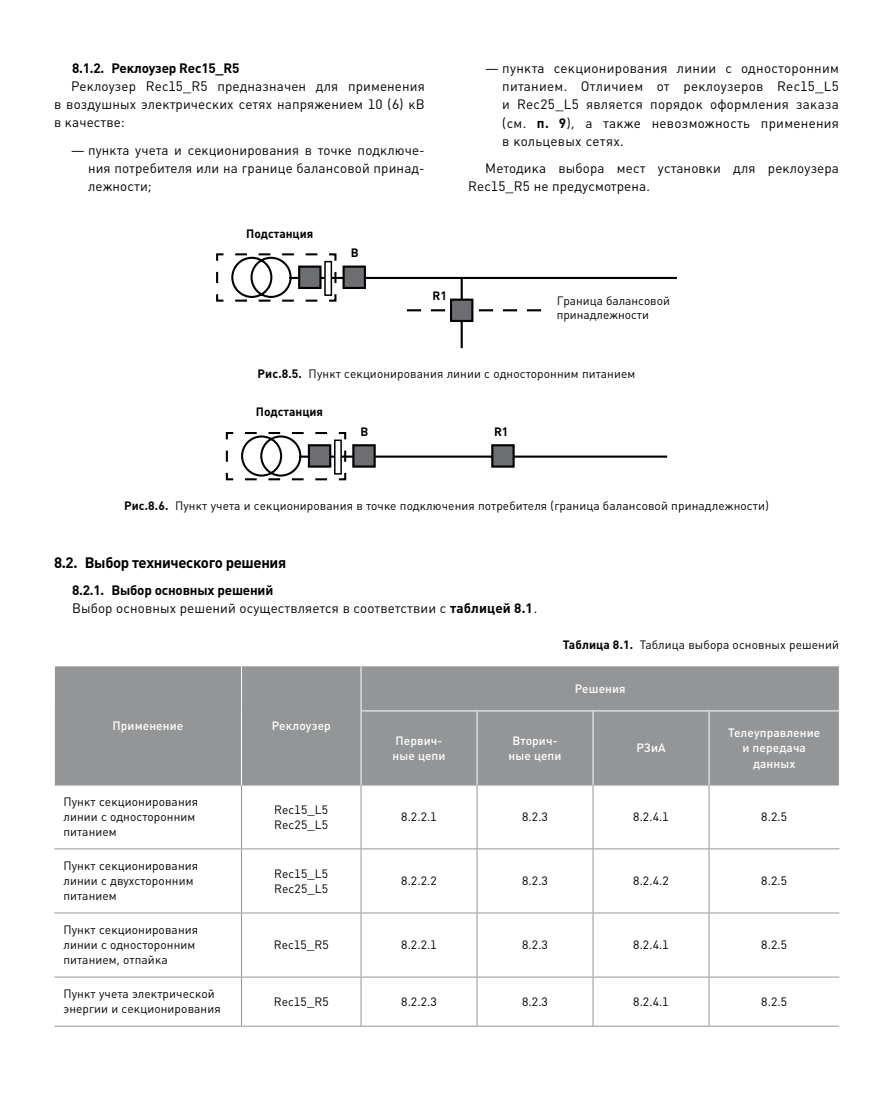
<style>
.page{position:relative;width:893px;height:1115px;background:#fff}
.page>*{position:absolute;margin:0;border:0;box-sizing:border-box;transform-origin:0 0}
.t1{font:700 15px "Plumb";letter-spacing:-.025em;color:#000}
.t2{font:13.5px/18px "Plumb";letter-spacing:.01em;color:#000;text-align:justify}
.t3{font:700 13.5px "Plumb";letter-spacing:-.015em;color:#000}
.t4{font:12px/15px "Plumb";letter-spacing:.01em;color:#000}
.t5{font:500 12px/15px "Plumb";letter-spacing:.01em;color:#fff;text-align:center}
.t6{font:700 12px "Plumb";color:#000}
.s1{font-weight:700}
</style>
<div class="page">
<svg style="left:408px;top:309px;width:134px;height:2px"></svg>
<hr style="left:461px;top:278px;width:2px;height:69px;background:#000">
<svg style="left:216px;top:253px;width:121px;height:49px"></svg>
<hr style="left:289px;top:277px;width:388px;height:2px;background:#000">
<div style="left:298px;top:265px;width:24px;height:24px;background:#6d6e71;border:2px solid #000"></div>
<div style="left:343px;top:265px;width:23px;height:24px;background:#6d6e71;border:2px solid #000"></div>
<div style="left:450px;top:298px;width:23px;height:24px;background:#6d6e71;border:2px solid #000"></div>
<svg style="left:324px;top:261px;width:8px;height:35px"></svg>
<svg style="left:226px;top:432px;width:121px;height:48px"></svg>
<hr style="left:299px;top:455px;width:368px;height:2px;background:#000">
<div style="left:308px;top:444px;width:23px;height:23px;background:#6d6e71;border:2px solid #000"></div>
<div style="left:352px;top:444px;width:24px;height:23px;background:#6d6e71;border:2px solid #000"></div>
<div style="left:491px;top:444px;width:24px;height:23px;background:#6d6e71;border:2px solid #000"></div>
<svg style="left:334px;top:439px;width:8px;height:35px"></svg>
<div style="left:55px;top:666px;width:784px;height:119px;background:#939597"></div>
<hr style="left:241px;top:666px;width:1px;height:44px;background:#fff">
<hr style="left:361px;top:666px;width:1px;height:44px;background:#fff">
<hr style="left:241px;top:710px;width:1px;height:75px;background:#fff">
<hr style="left:361px;top:710px;width:1px;height:75px;background:#fff">
<hr style="left:477px;top:711px;width:1px;height:74px;background:#fff">
<hr style="left:593px;top:711px;width:1px;height:74px;background:#fff">
<hr style="left:709px;top:711px;width:1px;height:74px;background:#fff">
<hr style="left:241px;top:785px;width:1px;height:63px;background:#939597">
<hr style="left:361px;top:785px;width:1px;height:63px;background:#939597">
<hr style="left:477px;top:785px;width:1px;height:63px;background:#939597">
<hr style="left:593px;top:785px;width:1px;height:63px;background:#939597">
<hr style="left:709px;top:785px;width:1px;height:63px;background:#939597">
<hr style="left:54px;top:848px;width:187px;height:1px;background:#939597">
<hr style="left:241px;top:848px;width:120px;height:1px;background:#939597">
<hr style="left:241px;top:849px;width:1px;height:63px;background:#939597">
<hr style="left:361px;top:848px;width:116px;height:1px;background:#939597">
<hr style="left:361px;top:849px;width:1px;height:63px;background:#939597">
<hr style="left:477px;top:848px;width:116px;height:1px;background:#939597">
<hr style="left:477px;top:849px;width:1px;height:63px;background:#939597">
<hr style="left:593px;top:848px;width:116px;height:1px;background:#939597">
<hr style="left:593px;top:849px;width:1px;height:63px;background:#939597">
<hr style="left:709px;top:848px;width:130px;height:1px;background:#939597">
<hr style="left:709px;top:849px;width:1px;height:63px;background:#939597">
<hr style="left:54px;top:912px;width:187px;height:1px;background:#939597">
<hr style="left:241px;top:912px;width:120px;height:1px;background:#939597">
<hr style="left:241px;top:913px;width:1px;height:63px;background:#939597">
<hr style="left:361px;top:912px;width:116px;height:1px;background:#939597">
<hr style="left:361px;top:913px;width:1px;height:63px;background:#939597">
<hr style="left:477px;top:912px;width:116px;height:1px;background:#939597">
<hr style="left:477px;top:913px;width:1px;height:63px;background:#939597">
<hr style="left:593px;top:912px;width:116px;height:1px;background:#939597">
<hr style="left:593px;top:913px;width:1px;height:63px;background:#939597">
<hr style="left:709px;top:912px;width:130px;height:1px;background:#939597">
<hr style="left:709px;top:913px;width:1px;height:63px;background:#939597">
<hr style="left:54px;top:976px;width:187px;height:1px;background:#939597">
<hr style="left:241px;top:976px;width:120px;height:1px;background:#939597">
<hr style="left:241px;top:977px;width:1px;height:48px;background:#939597">
<hr style="left:361px;top:976px;width:116px;height:1px;background:#939597">
<hr style="left:361px;top:977px;width:1px;height:48px;background:#939597">
<hr style="left:477px;top:976px;width:116px;height:1px;background:#939597">
<hr style="left:477px;top:977px;width:1px;height:48px;background:#939597">
<hr style="left:593px;top:976px;width:116px;height:1px;background:#939597">
<hr style="left:593px;top:977px;width:1px;height:48px;background:#939597">
<hr style="left:709px;top:976px;width:130px;height:1px;background:#939597">
<hr style="left:709px;top:977px;width:1px;height:48px;background:#939597">
<hr style="left:54px;top:1025px;width:187px;height:1px;background:#939597">
<hr style="left:241px;top:1025px;width:120px;height:1px;background:#939597">
<hr style="left:361px;top:1025px;width:116px;height:1px;background:#939597">
<hr style="left:477px;top:1025px;width:116px;height:1px;background:#939597">
<hr style="left:593px;top:1025px;width:116px;height:1px;background:#939597">
<hr style="left:709px;top:1025px;width:130px;height:1px;background:#939597">
<hr style="left:361px;top:710px;width:116px;height:1px;background:#fff">
<hr style="left:477px;top:710px;width:116px;height:1px;background:#fff">
<hr style="left:593px;top:710px;width:116px;height:1px;background:#fff">
<hr style="left:709px;top:710px;width:130px;height:1px;background:#fff">
<p class="t3" style="left:72px;top:61px;width:169px">8.1.2. Реклоузер Rec15_R5</p>
<p class="t2" style="left:54px;top:77px;width:372px;text-indent:17px">Реклоузер Rec15_R5 предназначен для применения в воздушных электрических сетях напряжением 10 (6) кВ в качестве:</p>
<p class="t2" style="left:88px;top:140px;width:338px;text-indent:-17px">— пункта учета и секционирования в точке подключе&shy;ния потребителя или на границе балансовой принад&shy;лежности;</p>
<p class="t6" style="left:246px;top:225px;width:69px">Подстанция</p>
<p class="t6" style="left:351px;top:246px;width:9px">B</p>
<p class="t6" style="left:433px;top:288px;width:16px">R1</p>
<p class="t2" style="left:502px;top:59px;width:338px;text-indent:-17px">— пункта секционирования линии с односторонним питанием. Отличием от реклоузеров Rec15_L5 и Rec25_L5 является порядок оформления заказа (см. <span class="s1">п. 9</span>), а также невозможность применения в кольцевых сетях.</p>
<p class="t2" style="left:468px;top:158px;width:372px;text-indent:17px">Методика выбора мест установки для реклоузера<br>Rec15_R5 не предусмотрена.</p>
<p class="t4" style="left:557px;top:293px;width:115px;line-height:14.4px">Граница балансовой принадлежности</p>
<p class="t4" style="left:258px;top:366px;width:379px"><span class="s1">Рис.8.5.</span> Пункт секционирования линии с односторонним питанием</p>
<p class="t6" style="left:256px;top:404px;width:69px">Подстанция</p>
<p class="t6" style="left:361px;top:424px;width:9px">B</p>
<p class="t6" style="left:494px;top:424px;width:16px">R1</p>
<p class="t4" style="left:124px;top:498px;width:646px"><span class="s1">Рис.8.6.</span> Пункт учета и секционирования в точке подключения потребителя (граница балансовой принадлежности)</p>
<p class="t1" style="left:54px;top:553px;width:234px">8.2. Выбор технического решения</p>
<p class="t2" style="left:72px;top:580px;width:465px"><span class="s1">8.2.1. Выбор основных решений<br></span>Выбор основных решений осуществляется в соответствии с <span class="s1">таблицей 8.1</span>.</p>
<p class="t4" style="left:563px;top:636px;width:278px"><span class="s1">Таблица 8.1.</span> Таблица выбора основных решений</p>
<p class="t5" style="left:575px;top:680px;width:53px">Решения</p>
<p class="t5" style="left:112px;top:717px;width:72px">Применение</p>
<p class="t5" style="left:272px;top:717px;width:61px">Реклоузер</p>
<p class="t5" style="left:393px;top:732px;width:55px;text-align:left">Первич‑ ные цепи</p>
<p class="t5" style="left:509px;top:732px;width:55px">Вторич‑ ные цепи</p>
<p class="t5" style="left:636px;top:740px;width:31px">РЗиА</p>
<p class="t5" style="left:728px;top:725px;width:94px">Телеуправление и передача данных</p>
<p class="t4" style="left:63px;top:793px;width:136px">Пункт секционирования линии с односторонним питанием</p>
<p class="t4" style="left:274px;top:801px;width:55px">Rec15_L5<br>Rec25_L5</p>
<p class="t4" style="left:401px;top:808px;width:37px">8.2.2.1</p>
<p class="t4" style="left:522px;top:808px;width:27px">8.2.3</p>
<p class="t4" style="left:633px;top:808px;width:37px">8.2.4.1</p>
<p class="t4" style="left:761px;top:808px;width:27px">8.2.5</p>
<p class="t4" style="left:63px;top:857px;width:136px">Пункт секционирования линии с двухсторонним питанием</p>
<p class="t4" style="left:274px;top:865px;width:55px">Rec15_L5<br>Rec25_L5</p>
<p class="t4" style="left:401px;top:872px;width:37px">8.2.2.2</p>
<p class="t4" style="left:522px;top:872px;width:27px">8.2.3</p>
<p class="t4" style="left:633px;top:872px;width:37px">8.2.4.2</p>
<p class="t4" style="left:761px;top:872px;width:27px">8.2.5</p>
<p class="t4" style="left:63px;top:921px;width:136px">Пункт секционирования линии с односторонним питанием, отпайка</p>
<p class="t4" style="left:274px;top:936px;width:56px">Rec15_R5</p>
<p class="t4" style="left:401px;top:936px;width:37px">8.2.2.1</p>
<p class="t4" style="left:522px;top:936px;width:27px">8.2.3</p>
<p class="t4" style="left:633px;top:936px;width:37px">8.2.4.1</p>
<p class="t4" style="left:761px;top:936px;width:27px">8.2.5</p>
<p class="t4" style="left:63px;top:985px;width:159px">Пункт учета электрической энергии и секционирования</p>
<p class="t4" style="left:274px;top:993px;width:56px">Rec15_R5</p>
<p class="t4" style="left:401px;top:993px;width:37px">8.2.2.3</p>
<p class="t4" style="left:522px;top:993px;width:27px">8.2.3</p>
<p class="t4" style="left:633px;top:993px;width:37px">8.2.4.1</p>
<p class="t4" style="left:761px;top:993px;width:27px">8.2.5</p>
</div>
